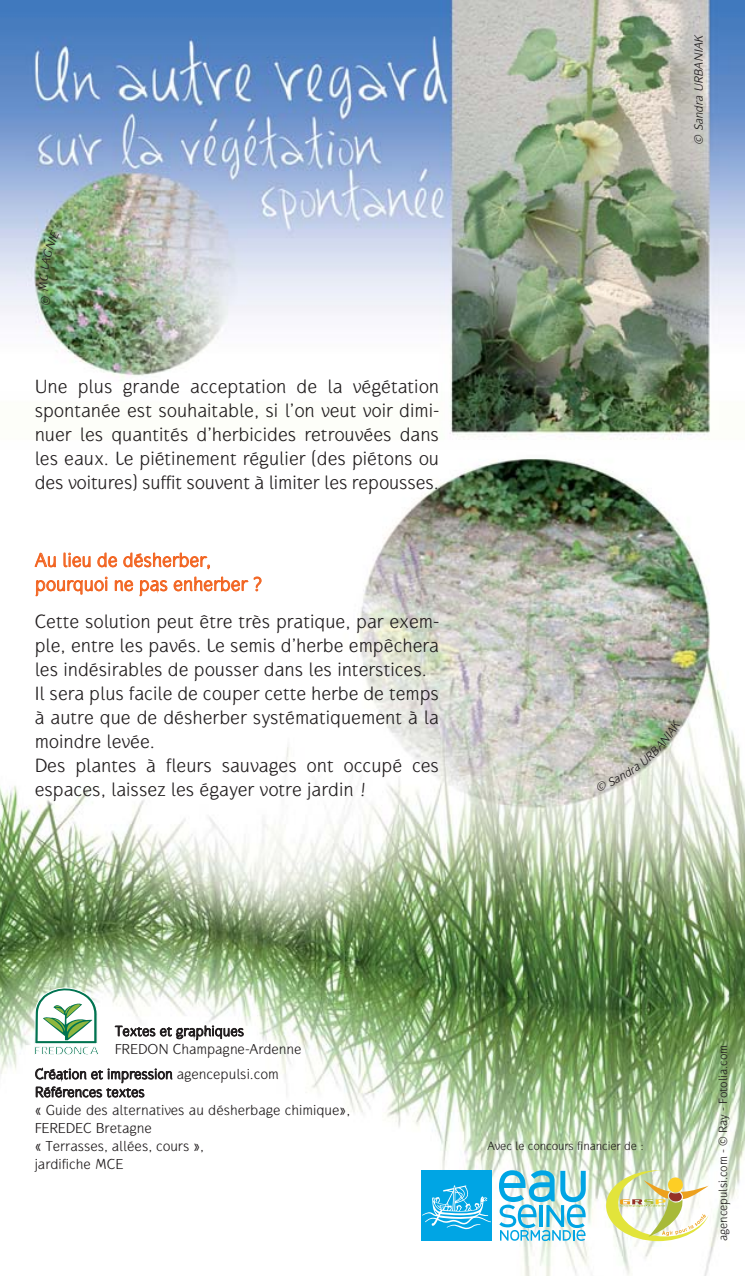
<style>
.page{position:relative;width:745px;height:1276px;background:#fff}
.page>*{position:absolute;margin:0;border:0;box-sizing:border-box;transform-origin:0 0}
.t1{font:20px/24px "Gauntlet Classic";color:#231f20;text-align:justify}
.t2{font:20px/24px "Gauntlet Classic";color:#f26522}
.t3{font:15px/18px "Gauntlet Classic";color:#231f20}
.t4{font:12.5px "Gauntlet Classic";color:#231f20}
.t5{font:italic 12.5px "Gauntlet Classic";color:#231f20}
</style>
<div class="page">
<img style="left:0;top:1px;width:743px;height:1274px">
<div style="left:421px;top:1170px;width:70px;height:70px;background:#00a5e4"></div>
<svg style="left:422px;top:1185px;width:68px;height:44px"></svg>
<svg style="left:498px;top:1170px;width:87px;height:70px"></svg>
<hr style="left:539px;top:1205px;width:3px;height:22px;background:#00a5e4">
<svg style="left:605px;top:1170px;width:103px;height:71px"></svg>
<svg style="left:35px;top:988px;width:64px;height:67px"></svg>
<svg style="left:39px;top:230px;width:20px;height:75px"></svg>
<svg style="left:596px;top:718px;width:84px;height:74px;background:#c2cab9"></svg>
<p class="t5" style="left:693px;top:145px;width:113px;rotate:-90deg">© Sandra URBANIAK</p>
<p class="t1" style="left:35px;top:376px;width:405px">Une plus grande acceptation de la végétation spontanée est souhaitable, si l’on veut voir dimi&shy;nuer les quantités d’herbicides retrouvées dans les eaux. Le piétinement régulier (des piétons ou des voitures) suffit souvent à limiter les repousses.</p>
<p class="t2" style="left:35px;top:550px;width:229px">Au lieu de désherber, pourquoi ne pas enherber ?</p>
<p class="t1" style="left:35px;top:611px;width:405px;text-align:left">Cette solution peut être très pratique, par exem&shy;ple, entre les pavés. Le semis d’herbe empêchera les indésirables de pousser dans les interstices.<br>Il sera plus facile de couper cette herbe de temps à autre que de désherber systématiquement à la moindre levée.<br>Des plantes à fleurs sauvages ont occupé ces espaces, laissez les égayer votre jardin !</p>
<p class="t3" style="left:115px;top:1023px;width:188px">Textes et graphiques<br>FREDON Champagne-Ardenne</p>
<p class="t3" style="left:35px;top:1066px;width:317px">Création et impression agencepulsi.com<br>Références textes<br>« Guide des alternatives au désherbage chimique»,<br>FEREDEC Bretagne<br>« Terrasses, allées, cours »,<br>jardifiche MCE</p>
<p class="t4" style="left:487px;top:1141px;width:158px">Avec le concours financier de :</p>
<p class="t4" style="left:717px;top:1241px;width:197px;rotate:-90deg">agencepulsi.com - © Ray - Fotolia.com</p>
</div>
